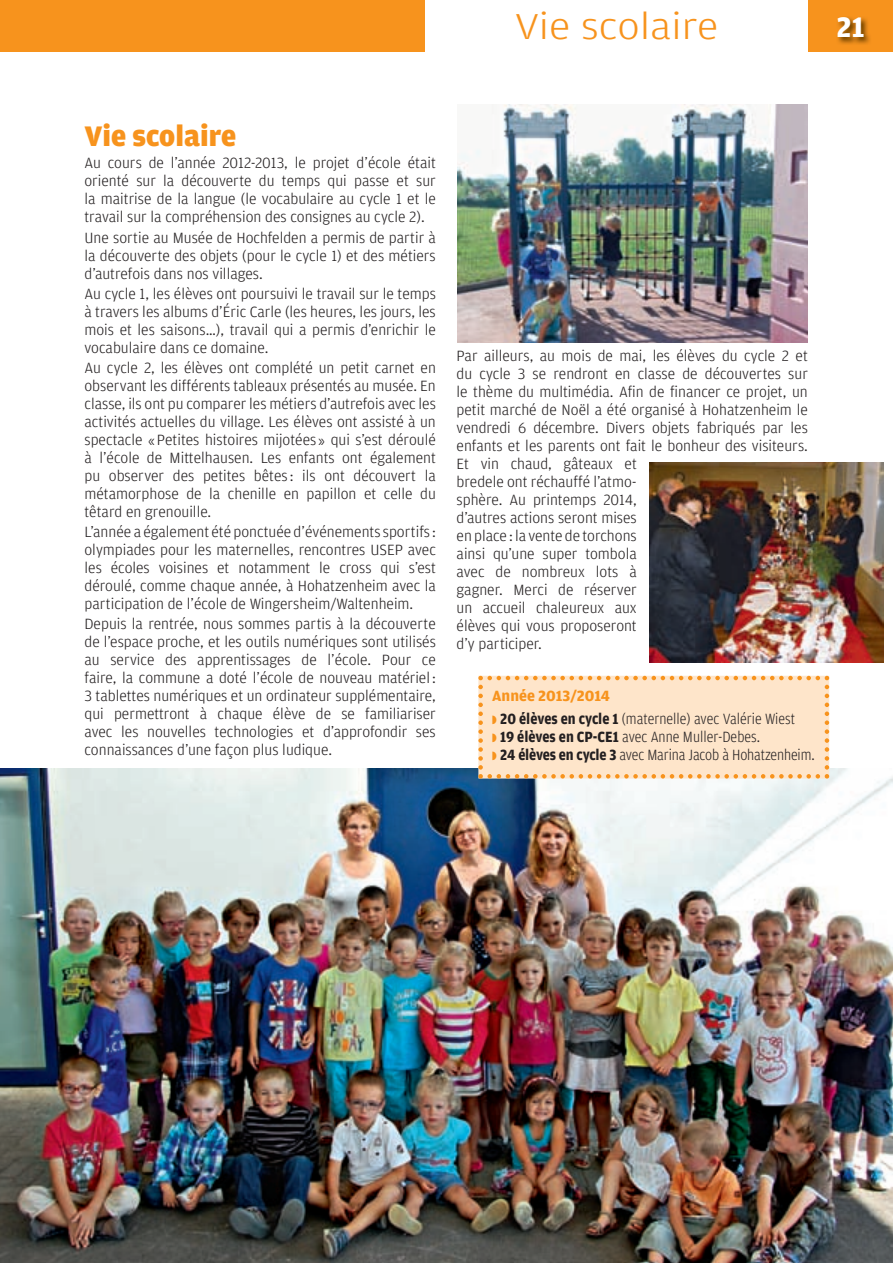
<style>
.page{position:relative;width:893px;height:1263px;background:#fff}
.page>*{position:absolute;margin:0;border:0;box-sizing:border-box;transform-origin:0 0}
.t1{font:300 38.25px "Amplitude";color:#f7931d;scale:1.18 1}
.t2{font:900 30px "Amplitude";color:#f7931d}
.t3{font:700 30px "Amplitude";color:#fff}
.t4{font:300 15.75px/18px "Amplitude";color:#231f20;text-align:justify}
.t5{font:300 15.75px/22.2px "Amplitude";color:#231f20;scale:.9 1}
.s1{font-weight:700;color:#f7931d}
.s2{color:#f7931d}
.s3{font-weight:700}
</style>
<div class="page">
<img style="left:458px;top:104px;width:350px;height:238px">
<div style="left:0;top:0;width:893px;height:51px;background:#f7931d"></div>
<img style="left:838px;top:17px;width:32px;height:27px">
<div style="left:425px;top:0;width:383px;height:55px;background:#fff"></div>
<img style="left:0;top:769px;width:893px;height:494px">
<img style="left:649px;top:462px;width:234px;height:201px">
<div style="left:478px;top:676px;width:351px;height:102px;background:#fee5ca"></div>
<h1 class="t1" style="left:515px;top:5px;width:174px">Vie scolaire</h1>
<h2 class="t3" style="left:837px;top:11px;width:29px">21</h2>
<h2 class="t2" style="left:85px;top:119px;width:153px">Vie scolaire</h2>
<p class="t4" style="left:85px;top:154px;width:353px">Au cours de l’année 2012-2013, le projet d’école était orienté sur la découverte du temps qui passe et sur la maitrise de la langue (le vocabulaire au cycle 1 et le travail sur la compréhension des consignes au cycle 2).</p>
<p class="t4" style="left:85px;top:228px;width:353px">Une sortie au Musée de Hochfelden a permis de partir à la découverte des objets (pour le cycle 1) et des métiers d’autrefois dans nos villages.</p>
<p class="t4" style="left:85px;top:285px;width:353px">Au cycle 1, les élèves ont poursuivi le travail sur le temps à travers les albums d’Éric Carle (les heures, les jours, les mois et les saisons…), travail qui a permis d’enrichir le vocabulaire dans ce domaine.</p>
<p class="t4" style="left:85px;top:359px;width:353px">Au cycle 2, les élèves ont complété un petit carnet en observant les différents tableaux présentés au musée. En classe, ils ont pu comparer les métiers d’autrefois avec les activités actuelles du village. Les élèves ont assisté à un spectacle « Petites histoires mijotées » qui s’est déroulé à l’école de Mittelhausen. Les enfants ont également pu observer des petites bêtes : ils ont découvert la métamorphose de la chenille en papillon et celle du têtard en grenouille.</p>
<p class="t4" style="left:85px;top:523px;width:353px">L’année a également été ponctuée d’événements sportifs : olympiades pour les maternelles, rencontres USEP avec les écoles voisines et notamment le cross qui s’est déroulé, comme chaque année, à Hohatzenheim avec la participation de l’école de Wingersheim/Waltenheim.</p>
<p class="t4" style="left:85px;top:615px;width:353px">Depuis la rentrée, nous sommes partis à la découverte de l’espace proche, et les outils numériques sont utilisés au service des apprentissages de l’école. Pour ce faire, la commune a doté l’école de nouveau matériel :<br>3 tablettes numériques et un ordinateur supplémentaire, qui permettront à chaque élève de se familiariser avec les nouvelles technologies et d’approfondir ses connaissances d’une façon plus ludique.</p>
<p class="t4" style="left:457px;top:347px;width:353px;text-align:left">Par ailleurs, au mois de mai, les élèves du cycle 2 et du cycle 3 se rendront en classe de découvertes sur le thème du multimédia. Afin de financer ce projet, un petit marché de Noël a été organisé à Hohatzenheim le vendredi 6 décembre. Divers objets fabriqués par les enfants et les parents ont fait le bonheur des visiteurs.<br>Et vin chaud, gâteaux et<br>bredele ont réchauffé l’atmo-<br>sphère. Au printemps 2014,<br>d’autres actions seront mises<br>en place : la vente de torchons<br>ainsi qu’une super tombola<br>avec de nombreux lots à<br>gagner. Merci de réserver<br>un accueil chaleureux aux<br>élèves qui vous proposeront<br>d’y participer.</p>
<p class="t5" style="left:492px;top:685px;width:338px"><span class="s1">Année 2013/2014<br></span><span class="s2">◗</span> <span class="s3">20 élèves en cycle 1</span> (maternelle) avec Valérie Wiest</p>
<p class="t5" style="left:492px;top:728px;width:360px;line-height:18px"><span class="s2">◗</span> <span class="s3">19 élèves en CP-CE1</span> avec Anne Muller-Debes.<br><span class="s2">◗</span> <span class="s3">24 élèves en cycle 3</span> avec Marina Jacob à Hohatzenheim.</p>
</div>
